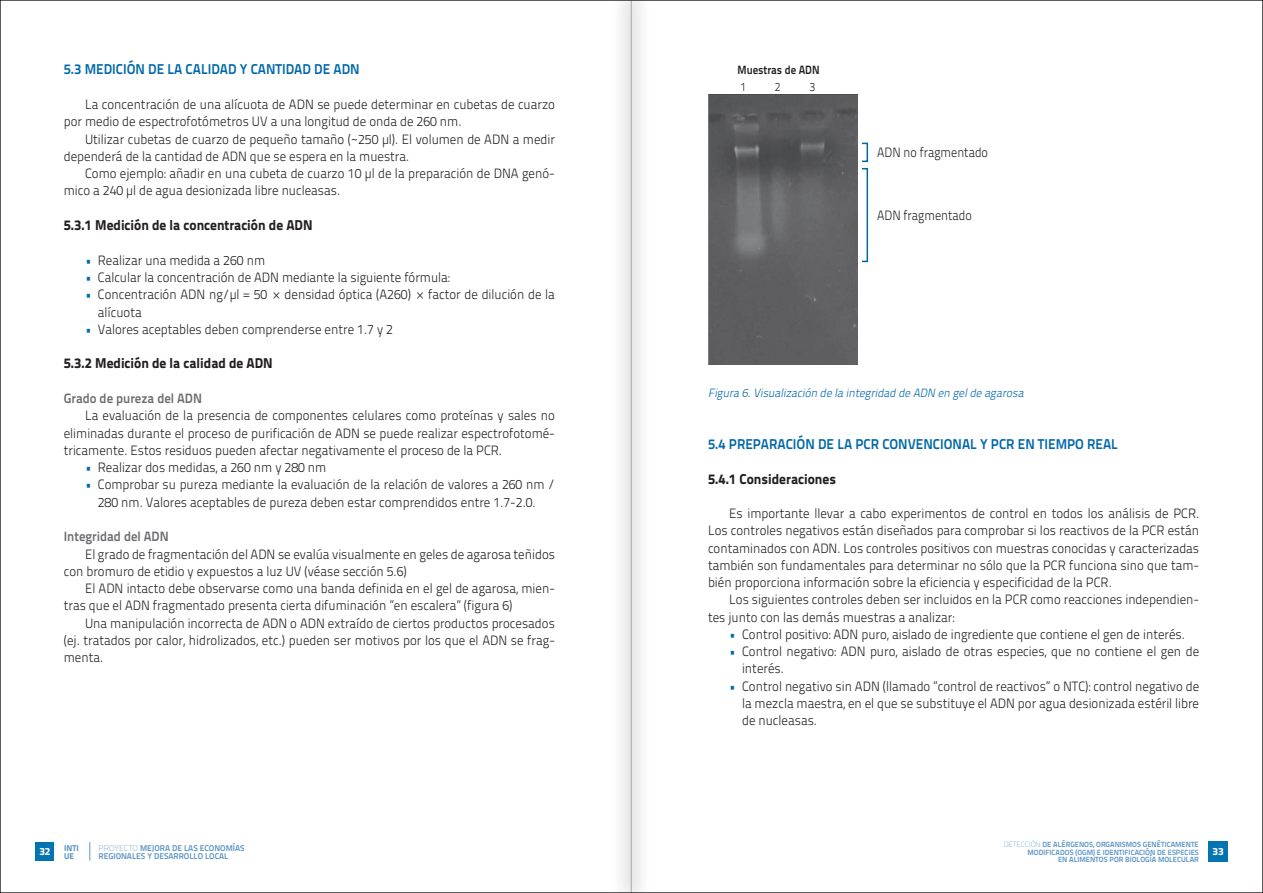
<style>
.page{position:relative;width:1263px;height:893px;background:#fff}
.page>*{position:absolute;margin:0;border:0;box-sizing:border-box;transform-origin:0 0}
.t1{font:700 14.25px "Titillium Text 22 L";color:#0068a9;scale:.95 1}
.t2{font:800 14.25px "Titillium Text 22 L";color:#231f20;scale:.95 1}
.t3{font:300 13.5px/17.2px "Titillium Text 22 L";color:#231f20;scale:.95 1}
.t4{font:700 13.5px "Titillium Text 22 L";color:#6c6d70;scale:.95 1}
.t5{font:300 13.5px "Titillium Text 22 L";color:#231f20;scale:.9 1}
.t6{font:italic 300 12px "Titillium Text 22 L";color:#0068a9;scale:.95 1}
.t7{font:700 12px "Titillium Text 22 L";color:#231f20;scale:.9 1}
.t8{font:300 12px "Titillium Text 22 L";color:#231f20;scale:.9 1}
.t9{font:800 10.5px "Titillium Text 22 L";color:#fff}
.t10{font:700 8.4px "Titillium Text 22 L";color:#5b94c6}
.t11{font:800 8.4px/8.4px "Titillium Text 22 L";color:#5b94c6}
.t12{font:700 7.5px/7.5px "Titillium Text 22 L";color:#5b94c6}
.s1{font-weight:800;color:#0068a9}
.s2{font-weight:100}
</style>
<div class="page">
<img style="left:35px;top:842px;width:19px;height:19px">
<img style="left:1208px;top:842px;width:20px;height:19px">
<svg style="left:90px;top:842px;width:1px;height:19px"></svg>
<img style="left:708px;top:95px;width:150px;height:269px">
<svg style="left:862px;top:142px;width:7px;height:121px"></svg>
<div style="left:611px;top:0;width:40px;height:893px;background:#f4f4f4"></div>
<hr style="left:631px;top:0;width:1px;height:893px;background:#a8a9ad">
<p class="t1" style="left:64px;top:58px;width:302px">5.3 MEDICIÓN DE LA CALIDAD Y CANTIDAD DE ADN</p>
<p class="t3" style="left:64px;top:95px;width:518px;text-indent:21px">La concentración de una alícuota de ADN se puede determinar en cubetas de cuarzo por medio de espectrofotómetros UV a una longitud de onda de 260 nm.</p>
<p class="t3" style="left:64px;top:130px;width:519px;text-indent:21px">Utilizar cubetas de cuarzo de pequeño tamaño (~250 μl). El volumen de ADN a medir dependerá de la cantidad de ADN que se espera en la muestra.</p>
<p class="t3" style="left:64px;top:164px;width:518px;text-indent:21px">Como ejemplo: añadir en una cubeta de cuarzo 10 μl de la preparación de DNA genó&shy;mico a 240 μl de agua desionizada libre nucleasas.</p>
<p class="t2" style="left:64px;top:214px;width:263px">5.3.1 Medición de la concentración de ADN</p>
<p class="t3" style="left:85px;top:251px;width:191px"><span class="s1">•</span> Realizar una medida a 260 nm</p>
<p class="t3" style="left:85px;top:268px;width:386px"><span class="s1">•</span> Calcular la concentración de ADN mediante la siguiente fórmula:</p>
<p class="t3" style="left:98px;top:285px;width:483px;text-indent:-13px"><span class="s1">•</span> Concentración ADN ng/μl = 50 × densidad óptica (A260) × factor de dilución de la alícuota</p>
<p class="t3" style="left:85px;top:320px;width:326px"><span class="s1">•</span> Valores aceptables deben comprenderse entre 1.7 y 2</p>
<p class="t2" style="left:64px;top:352px;width:222px">5.3.2 Medición de la calidad de ADN</p>
<p class="t4" style="left:64px;top:388px;width:137px">GRADO DE PUREZA DEL ADN</p>
<p class="t3" style="left:64px;top:406px;width:519px;text-align:justify;text-indent:21px">La evaluación de la presencia de componentes celulares como proteínas y sales no eliminadas durante el proceso de purificación de ADN se puede realizar espectrofotomé&shy;tricamente. Estos residuos pueden afectar negativamente el proceso de la PCR.</p>
<p class="t3" style="left:85px;top:458px;width:256px"><span class="s1">•</span> Realizar dos medidas, a 260 nm y 280 nm</p>
<p class="t3" style="left:85px;top:475px;width:496px;text-align:center"><span class="s1">•</span> Comprobar su pureza mediante la evaluación de la relación de valores a 260 nm /<br>280 nm. Valores aceptables de pureza deben estar comprendidos entre 1.7-2.0.</p>
<p class="t4" style="left:64px;top:526px;width:102px">INTEGRIDAD DEL ADN</p>
<p class="t3" style="left:64px;top:545px;width:518px;text-indent:21px">El grado de fragmentación del ADN se evalúa visualmente en geles de agarosa teñidos con bromuro de etidio y expuestos a luz UV (véase sección 5.6)</p>
<p class="t3" style="left:64px;top:579px;width:519px;text-indent:21px">El ADN intacto debe observarse como una banda definida en el gel de agarosa, mien&shy;tras que el ADN fragmentado presenta cierta difuminación ”en escalera” (figura 6)</p>
<p class="t3" style="left:64px;top:614px;width:519px;text-align:justify;text-indent:21px">Una manipulación incorrecta de ADN o ADN extraído de ciertos productos procesados (ej. tratados por calor, hidrolizados, etc.) pueden ser motivos por los que el ADN se frag&shy;menta.</p>
<p class="t7" style="left:737px;top:60px;width:93px">MUESTRAS DE ADN</p>
<p class="t8" style="left:740px;top:78px;width:8px">1</p>
<p class="t8" style="left:775px;top:78px;width:8px">2</p>
<p class="t8" style="left:809px;top:78px;width:8px">3</p>
<p class="t5" style="left:877px;top:142px;width:125px">ADN no fragmentado</p>
<p class="t5" style="left:877px;top:205px;width:107px">ADN fragmentado</p>
<p class="t6" style="left:708px;top:384px;width:337px">Figura 6.Visualización de la integridad de ADN en gelde agarosa</p>
<p class="t1" style="left:708px;top:433px;width:164px">5.4 PREPARACIÓN DE LA PCR</p>
<p class="t1" style="left:882px;top:433px;width:124px">CONVENCIONAL Y PCR</p>
<p class="t1" style="left:1018px;top:433px;width:107px">EN TIEMPO REAL</p>
<p class="t2" style="left:708px;top:467px;width:136px">5.4.1 Consideraciones</p>
<p class="t3" style="left:708px;top:504px;width:518px;text-align:justify;text-indent:21px">Es importante llevar a cabo experimentos de control en todos los análisis de PCR.<br>Los controles negativos están diseñados para comprobar si los reactivos de la PCR están contaminados con ADN. Los controles positivos con muestras conocidas y caracterizadas también son fundamentales para determinar no sólo que la PCR funciona sino que tam&shy;bién proporciona información sobre la eficiencia y especificidad de la PCR.</p>
<p class="t3" style="left:708px;top:590px;width:518px;text-indent:21px">Los siguientes controles deben ser incluidos en la PCR como reacciones independien&shy;tes junto con las demás muestras a analizar:</p>
<p class="t3" style="left:729px;top:625px;width:481px"><span class="s1">•</span> Control positivo: ADN puro, aislado de ingrediente que contiene el gen de interés.</p>
<p class="t3" style="left:742px;top:642px;width:483px;text-indent:-13px"><span class="s1">•</span> Control negativo: ADN puro, aislado de otras especies, que no contiene el gen de interés.</p>
<p class="t3" style="left:742px;top:677px;width:483px;text-align:justify;text-indent:-13px"><span class="s1">•</span> Control negativo sin ADN (llamado ”control de reactivos” o NTC): control negativo de la mezcla maestra, en el que se substituye el ADN por agua desionizada estéril libre de nucleasas.</p>
<p class="t12" style="left:1027px;top:840px;width:173px;text-indent:-24px"><span class="s2">DETECCIÓN</span> DE ALÉRGENOS, ORGANISMOS GENÉTICAMENTE<br>MODIFICADOS (OGM</p>
<p class="t10" style="left:99px;top:841px;width:108px"><span class="s2">PROYECTO</span> MEJORA DE LAS ECONOMÍ</p>
<p class="t10" style="left:235px;top:841px;width:10px">AS</p>
<p class="t10" style="left:99px;top:850px;width:131px">REGIONALES Y DESARROLLO LOCAL</p>
<p class="t11" style="left:64px;top:843px;width:16px">INTI<br>UE</p>
<p class="t12" style="left:1058px;top:848px;width:142px;text-align:right">) E IDENTIFICACIÓN DE ESPECIES<br>EN ALIMENTOS POR BIOLOGÍA MOLECULAR</p>
<p class="t9" style="left:39px;top:843px;width:13px">32</p>
<p class="t9" style="left:1212px;top:843px;width:13px">33</p>
</div>
